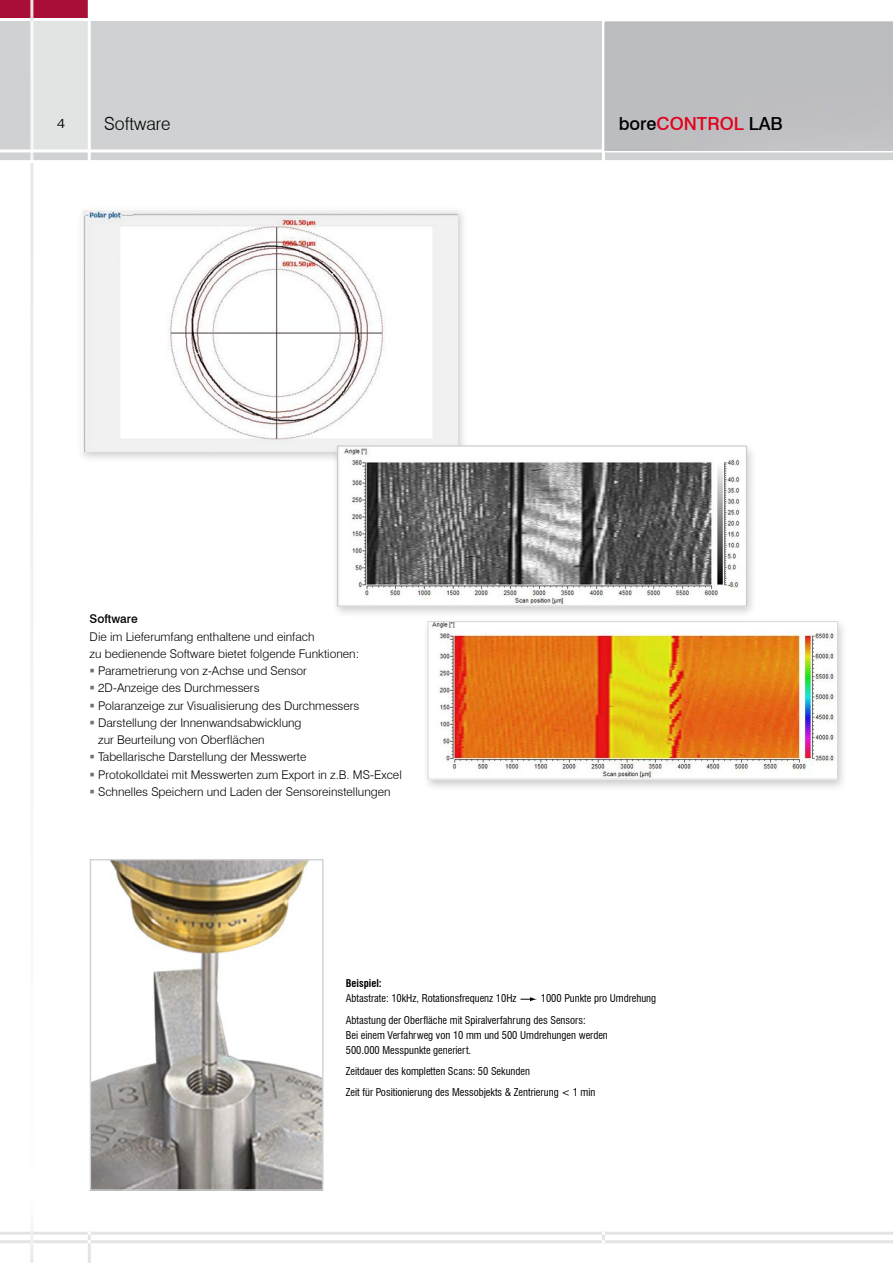
<style>
.page{position:relative;width:893px;height:1263px;background:#fff}
.page>*{position:absolute;margin:0;border:0;box-sizing:border-box;transform-origin:0 0}
.t1{font:500 18px "Swiss 721 BT";color:#000}
.t2{font:300 18px "Swiss 721 BT";color:#000}
.t3{font:300 13.5px "Swiss 721 BT";color:#000;scale:1.18 1}
.t4{font:300 12px "Swiss 721 BT";color:#000}
.t5{font:500 12px "Swiss 721 BT";color:#000}
.t6{font:condensed 10.5px/21.5px "Swiss 721 BT";color:#000}
.t7{font:700 condensed 10.5px "Swiss 721 BT";color:#000}
.s1{color:#e2001a}
</style>
<div class="page">
<div style="left:0;top:21px;width:893px;height:141px;background:linear-gradient(to right,#d6d7d7,#bebfc2)"></div>
<div style="left:32px;top:21px;width:57px;height:130px;background:#e2e3e3"></div>
<div style="left:0;top:0;width:89px;height:18px;background:#a90f36"></div>
<hr style="left:88px;top:0;width:3px;height:163px;background:#fff">
<hr style="left:602px;top:17px;width:3px;height:145px;background:#fff">
<hr style="left:0;top:149px;width:893px;height:3px;background:#fff">
<hr style="left:0;top:160px;width:893px;height:3px;background:#fff">
<hr style="left:0;top:1240px;width:893px;height:3px;background:#e3e4e4">
<hr style="left:30px;top:0;width:3px;height:1204px;background:#e3e4e4">
<hr style="left:0;top:1232px;width:893px;height:3px;background:#e3e4e4">
<hr style="left:30px;top:1199px;width:3px;height:64px;background:#e3e4e4">
<hr style="left:88px;top:1232px;width:3px;height:31px;background:#e3e4e4">
<svg style="left:602px;top:1232px;width:3px;height:11px"></svg>
<div style="left:76px;top:205px;width:392px;height:259px;background:#000;opacity:.2"></div>
<img style="left:82px;top:209px;width:376px;height:242px">
<svg style="left:520px;top:997px;width:17px;height:4px"></svg>
<img style="left:92px;top:861px;width:230px;height:328px">
<div style="left:90px;top:859px;width:234px;height:332px;border:1px solid #d0d1d2"></div>
<div style="left:331px;top:442px;width:426px;height:176px;background:#000;opacity:.2"></div>
<img style="left:339px;top:448px;width:406px;height:156px">
<div style="left:337px;top:446px;width:410px;height:160px;border:1px solid #c6c7c8"></div>
<div style="left:422px;top:617px;width:426px;height:175px;background:#000;opacity:.2"></div>
<img style="left:430px;top:623px;width:406px;height:154px">
<div style="left:428px;top:621px;width:410px;height:158px;border:1px solid #d9dadb"></div>
<p class="t3" style="left:57px;top:115px;width:9px">4</p>
<h1 class="t2" style="left:104px;top:113px;width:68px">Software</h1>
<h1 class="t1" style="left:619px;top:113px;width:166px">bore<span class="s1">CONTROL</span> LAB</h1>
<p class="t5" style="left:90px;top:612px;width:50px">Software</p>
<p class="t4" style="left:90px;top:629px;width:226px">Die im Lieferumfang enthaltene und einfach</p>
<p class="t4" style="left:90px;top:646px;width:271px">zu bedienende Software bietet folgende Funktionen:</p>
<p class="t4" style="left:98px;top:664px;width:210px">Parametrierung von z-Achse und Sensor</p>
<p class="t4" style="left:98px;top:681px;width:163px">2D-Anzeige des Durchmessers</p>
<p class="t4" style="left:98px;top:698px;width:263px">Polaranzeige zur Visualisierung des Durchmessers</p>
<p class="t4" style="left:98px;top:715px;width:205px">Darstellung der Innenwandsabwicklung</p>
<p class="t4" style="left:98px;top:733px;width:168px">zur Beurteilung von Oberflächen</p>
<p class="t4" style="left:98px;top:750px;width:210px">Tabellarische Darstellung der Messwerte</p>
<p class="t4" style="left:98px;top:767px;width:305px">Protokolldatei mit Messwerten zum Export in z.B. MS-Excel</p>
<p class="t4" style="left:98px;top:784px;width:294px">Schnelles Speichern und Laden der Sensoreinstellungen</p>
<p class="t7" style="left:346px;top:977px;width:37px">Beispiel:</p>
<p class="t6" style="left:346px;top:988px;width:172px">Abtastrate: 10kHz, Rotationsfrequenz 10Hz</p>
<p class="t6" style="left:346px;top:988px;width:312px;text-indent:195px">1000 Punkte pro Umdrehung<br>Abtastung der Oberfläche mit Spiralverfahrung des Sensors:</p>
<p class="t6" style="left:346px;top:1027px;width:264px;line-height:15px">Bei einem Verfahrweg von 10 mm und 500 Umdrehungen werden<br>500.000 Messpunkte generiert.</p>
<p class="t6" style="left:346px;top:1060px;width:251px">Zeitdauer des kompletten Scans: 50 Sekunden<br>Zeit für Positionierung des Messobjekts &amp; Zentrierung &lt; 1 min</p>
</div>
